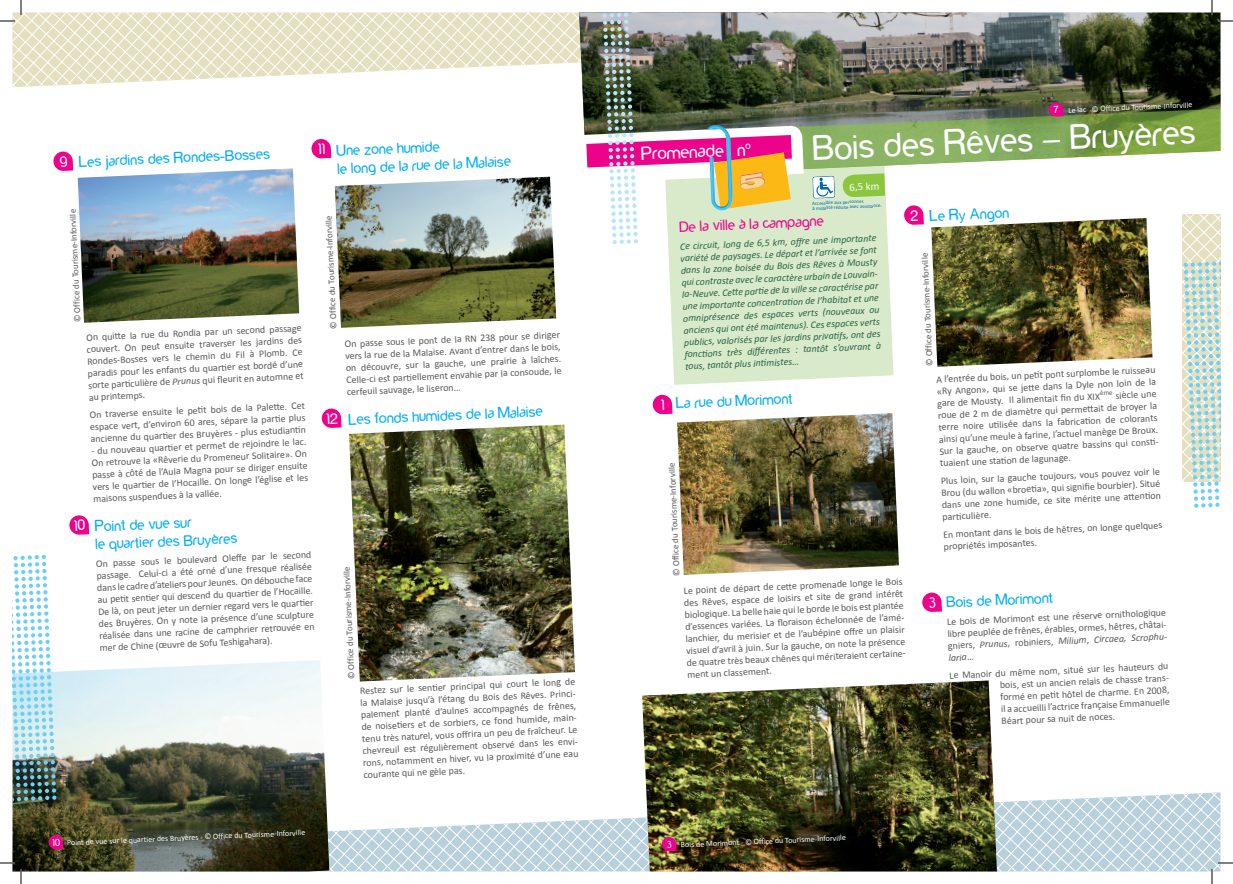
<style>
.page{position:relative;width:1233px;height:884px;background:#fff}
.page>*{position:absolute;margin:0;border:0;box-sizing:border-box;transform-origin:0 0}
.t1{font:35px "yorkville";color:#fff}
.t2{font:18px "yorkville";color:#fff}
.t3{font:15px/18.2px "yorkville";color:#00aeef}
.t4{font:15px "yorkville";color:#ed028c}
.t5{font:11px "Calibri";color:#fff}
.t6{font:10px/11.9px "Calibri";color:#57585a}
.t7{font:italic 10px/12px "Calibri";color:#286446}
.t8{font:9px "Calibri";color:#57585a}
.t9{font:8px "Calibri";color:#fff}
.t10{font:5px/5.1px "Calibri";color:#0065a5}
.s1{font-style:italic}
.s2{font-family:"yorkville";font-size:10px}
</style>
<div class="page">
<svg style="left:668px;top:179px;width:225px;height:206px;background:#dbebcd"></svg>
<svg style="left:12px;top:12px;width:556px;height:75px"></svg>
<img style="left:804px;top:12px;width:416px;height:167px">
<svg style="left:1182px;top:214px;width:39px;height:294px;background:#d1e2d6"></svg>
<svg style="left:12px;top:792px;width:1199px;height:79px"></svg>
<svg style="left:1048px;top:102px;width:15px;height:15px"></svg>
<img style="left:677px;top:413px;width:222px;height:162px">
<img style="left:642px;top:680px;width:355px;height:191px">
<img style="left:13px;top:660px;width:316px;height:211px">
<img style="left:335px;top:177px;width:221px;height:151px">
<img style="left:349px;top:424px;width:226px;height:257px">
<img style="left:931px;top:218px;width:221px;height:149px">
<svg style="left:661px;top:837px;width:15px;height:14px"></svg>
<svg style="left:48px;top:835px;width:15px;height:14px"></svg>
<img style="left:78px;top:168px;width:221px;height:155px">
<svg style="left:12px;top:555px;width:45px;height:247px"></svg>
<svg style="left:842px;top:173px;width:43px;height:25px"></svg>
<svg style="left:812px;top:176px;width:23px;height:23px"></svg>
<svg style="left:1218px;top:20px;width:15px;height:2px"></svg>
<svg style="left:0;top:0;width:22px;height:22px"></svg>
<svg style="left:0;top:862px;width:22px;height:22px"></svg>
<svg style="left:1211px;top:0;width:1px;height:15px"></svg>
<svg style="left:1211px;top:792px;width:22px;height:92px"></svg>
<img style="left:568px;top:12px;width:236px;height:232px">
<svg style="left:904px;top:205px;width:20px;height:20px"></svg>
<svg style="left:652px;top:395px;width:20px;height:19px"></svg>
<svg style="left:922px;top:592px;width:20px;height:20px"></svg>
<svg style="left:69px;top:515px;width:20px;height:20px"></svg>
<svg style="left:311px;top:139px;width:20px;height:20px"></svg>
<svg style="left:321px;top:408px;width:20px;height:20px"></svg>
<svg style="left:53px;top:151px;width:20px;height:20px"></svg>
<h3 class="t3" style="left:78px;top:155px;width:193px;rotate:-3deg">Les jardins des Rondes-Bosses</h3>
<h3 class="t3" style="left:336px;top:143px;width:176px;rotate:-3deg">Une zone humide<br>le long de la rue de la Malaise</h3>
<p class="t8" style="left:73px;top:322px;width:115px;rotate:-93deg">© Office du Tourisme-Inforville</p>
<p class="t8" style="left:328px;top:329px;width:115px;rotate:-93deg">© Office du Tourisme-Inforville</p>
<p class="t6" style="left:85px;top:332px;width:217px;text-align:justify;rotate:-3deg">On quitt e la rue du Rondia par un second passage couvert. On peut ensuite traverser les jardins des Rondes-Bosses vers le chemin du Fil à Plomb. Ce paradis pour les enfants du quarti er est bordé d’une sorte parti culière de <span class="s1">Prunus</span> qui fl eurit en automne et</p>
<p class="t6" style="left:88px;top:388px;width:217px;line-height:18.4px;rotate:-3deg">au printemps.<br>On traverse ensuite le peti t bois de la Palett e. Cet</p>
<p class="t6" style="left:90px;top:421px;width:217px;rotate:-3deg">espace vert, d’environ 60 ares, sépare la parti e plus ancienne du quarti er des Bruyères - plus estudianti n</p>
<p class="t6" style="left:90px;top:445px;width:217px;text-align:justify;rotate:-3deg">- du nouveau quarti er et permet de rejoindre le lac.<br>On retrouve la «Rêverie du Promeneur Solitaire». On passe à côté de l’Aula Magna pour se diriger ensuite vers le quarti er de l’Hocaille. On longe l’église et les maisons suspendues à la vallée.</p>
<h3 class="t3" style="left:94px;top:519px;width:144px;rotate:-3deg">Point de vue sur<br>le quartier des Bruyères</h3>
<p class="t6" style="left:95px;top:558px;width:218px;text-align:justify;rotate:-3deg">On passe sous le boulevard Oleff e par le second passage. Celui-ci a été orné d’une fresque réalisée dans le cadre d’ateliers pour Jeunes. On débouche face au peti t senti er qui descend du quarti er de l’Hocaille.<br>De là, on peut jeter un dernier regard vers le quarti er des Bruyères. On y note la présence d’une sculpture réalisée dans une racine de camphrier retrouvée en mer de Chine (œuvre de Sofu Teshigahara).</p>
<p class="t6" style="left:344px;top:339px;width:217px;text-align:justify;rotate:-3deg">On passe sous le pont de la RN 238 pour se diriger vers la rue de la Malaise. Avant d’entrer dans le bois, on découvre, sur la gauche, une prairie à laîches.<br>Celle-ci est parti ellement envahie par la consoude, le cerfeuil sauvage, le liseron…</p>
<h3 class="t3" style="left:348px;top:412px;width:196px;rotate:-3deg">Les fonds humides de la Malaise</h3>
<p class="t8" style="left:346px;top:680px;width:115px;rotate:-93deg">© Office du Tourisme-Inforville</p>
<p class="t6" style="left:359px;top:685px;width:219px;rotate:-3deg">Restez sur le senti er principal qui court le long de la Malaise jusqu’à l’étang du Bois des Rêves. Princi&shy;palement planté d’aulnes accompagnés de frênes, de noiseti ers et de sorbiers, ce fond humide, main&shy;tenu très naturel, vous off rira un peu de fraîcheur. Le chevreuil est régulièrement observé dans les envi&shy;rons, notamment en hiver, vu la proximité d’une eau courante qui ne gèle pas.</p>
<h2 class="t2" style="left:640px;top:146px;width:106px;rotate:-3deg">Promenade n</h2>
<p class="t9" style="left:1053px;top:106px;width:140px;rotate:-3deg"><span class="s2">7</span> Le lac © Office du Tourisme-Inforville</p>
<h1 class="t1" style="left:811px;top:134px;width:385px;rotate:-3deg">Bois des Rêves – Bruyères</h1>
<p class="t5" style="left:849px;top:180px;width:32px;rotate:-2deg">6,5 km</p>
<p class="t10" style="left:812px;top:201px;width:71px;rotate:-3deg">Accessible aux personnes<br>à mobilité réduite avec assistance.</p>
<h3 class="t4" style="left:679px;top:221px;width:146px;rotate:-3deg">De la ville à la campagne</h3>
<p class="t7" style="left:678px;top:241px;width:206px;rotate:-3deg">Ce circuit, long de 6,5 km, off re une importante variété de paysages. Le départ et l’arrivée se font dans la zone boisée du Bois des Rêves à Mousty qui contraste avec le caractère urbain de Louvain&shy;la-Neuve. Cett e parti e de la ville se caractérise par une importante concentrati on de l’habitat et une omniprésence des espaces verts (nouveaux ou anciens qui ont été maintenus). Ces espaces verts publics, valorisés par les jardins privati fs, ont des foncti ons très diff érentes : tantôt s’ouvrant à tous, tantôt plus inti mistes…</p>
<h3 class="t3" style="left:675px;top:396px;width:119px;rotate:-3deg">La rue du Morimont</h3>
<p class="t8" style="left:671px;top:576px;width:115px;rotate:-93deg">© Office du Tourisme-Inforville</p>
<p class="t6" style="left:682px;top:585px;width:223px;rotate:-3deg">Le point de départ de cett e promenade longe le Bois des Rêves, espace de loisirs et site de grand intérêt biologique. La belle haie qui le borde le bois est plantée d’essences variées. La fl oraison échelonnée de l’amé&shy;lanchier, du merisier et de l’aubépine off re un plaisir visuel d’avril à juin. Sur la gauche, on note la présence de quatre très beaux chênes qui mériteraient certaine&shy;ment un classement.</p>
<h3 class="t3" style="left:929px;top:208px;width:82px;rotate:-3deg">Le Ry Angon</h3>
<p class="t8" style="left:924px;top:366px;width:115px;rotate:-93deg">© Office du Tourisme-Inforville</p>
<p class="t6" style="left:936px;top:374px;width:221px;text-align:justify;rotate:-3deg">A l’entrée du bois, un peti t pont surplombe le ruisseau «Ry Angon», qui se jett e dans la Dyle non loin de la gare de Mousty. Il alimentait fi n du XIX</p>
<p class="t6" style="left:936px;top:399px;width:223px;text-indent:179px;rotate:-3deg">siècle une roue de 2 m de diamètre qui permett ait de broyer la terre noire uti lisée dans la fabricati on de colorants ainsi qu’une meule à farine, l’actuel manège De Broux.<br>Sur la gauche, on observe quatre bassins qui consti - tuaient une stati on de lagunage.</p>
<p class="t6" style="left:940px;top:475px;width:221px;text-align:justify;rotate:-3deg">Plus loin, sur la gauche toujours, vous pouvez voir le Brou (du wallon «broeti a», qui signifi e bourbier). Situé dans une zone humide, ce site mérite une att enti on parti culière.</p>
<p class="t6" style="left:942px;top:529px;width:221px;line-height:11.4px;rotate:-3deg">En montant dans le bois de hêtres, on longe quelques propriétés imposantes.</p>
<h3 class="t3" style="left:945px;top:595px;width:109px;rotate:-3deg">Bois de Morimont</h3>
<p class="t6" style="left:946px;top:616px;width:228px;line-height:12.2px;rotate:-3deg">Le bois de Morimont est une réserve ornithologique libre peuplée de frênes, érables, ormes, hêtres, châtai&shy;gniers, <span class="s1">Prunus</span>, robiniers, <span class="s1">Milium</span>, <span class="s1">Circaea, Scrophu-</span></p>
<p class="t6" style="left:948px;top:648px;width:221px;line-height:18.6px;rotate:-3deg"><span class="s1">laria</span>…<br>Le Manoir du même nom, situé sur les hauteurs du</p>
<p class="t6" style="left:999px;top:679px;width:173px;rotate:-3deg">bois, est un ancien relais de chasse trans&shy;formé en peti t hôtel de charme. En 2008, il a accueilli l’actrice française Emmanuelle Béart pour sa nuit de noces.</p>
<p class="t9" style="left:52px;top:840px;width:254px;rotate:-3deg"><span class="s2">10</span> Point de vue sur le quartier des Bruyères - © Office du Tourisme-Inforville</p>
<p class="t9" style="left:667px;top:841px;width:180px;rotate:-3deg"><span class="s2">3</span> Bois de Morimont - © Office du Tourisme-Inforville</p>
</div>
